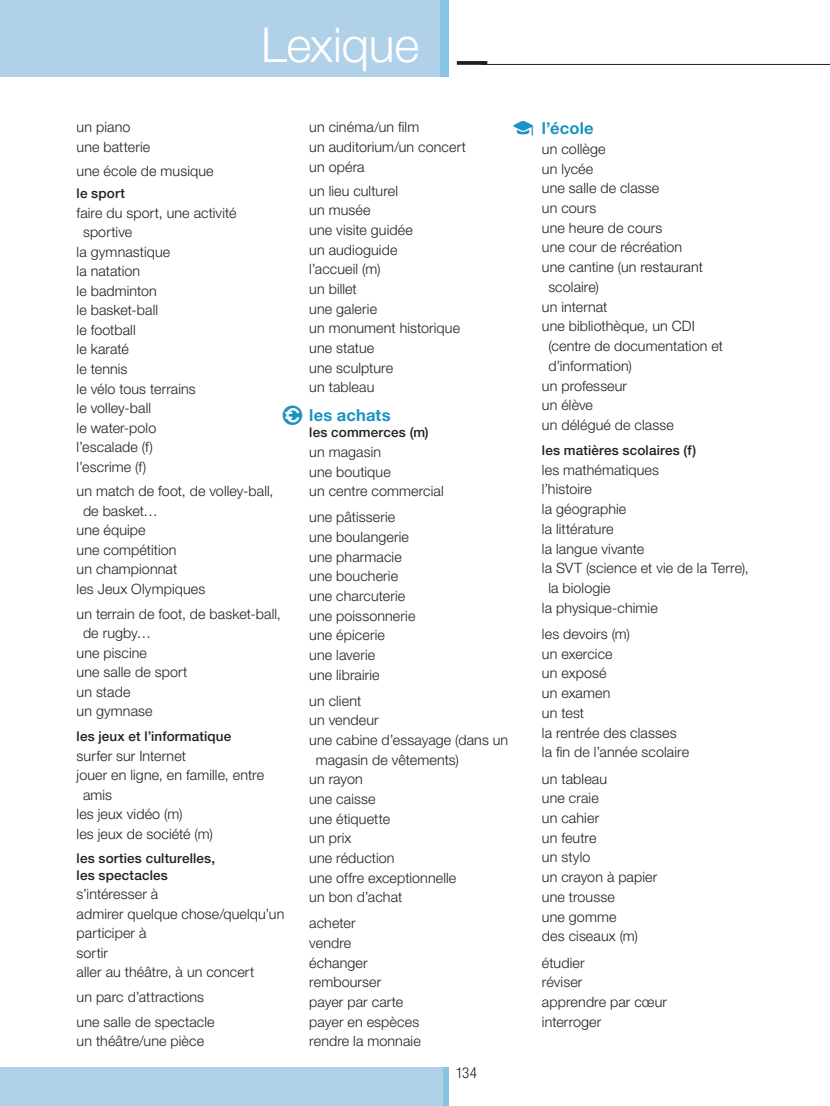
<style>
.page{position:relative;width:830px;height:1106px;background:#fff}
.page>*{position:absolute;margin:0;border:0;box-sizing:border-box;transform-origin:0 0}
.t1{font:300 48px "Helvetica Neue LT Std";letter-spacing:-.01em;color:#fff}
.t2{font:700 16.5px "Helvetica Neue LT Std";letter-spacing:.01em;color:#1993c1}
.t3{font:300 condensed 15px "Helvetica Neue LT Std";color:#231f20}
.t4{font:300 14.25px/19.6px "Helvetica Neue LT Std";letter-spacing:.01em;color:#231f20}
.t5{font:500 13.5px/16.2px "Helvetica Neue LT Std";letter-spacing:.01em;color:#231f20}
</style>
<div class="page">
<div style="left:0;top:0;width:449px;height:77px;background:#b0d1e8"></div>
<svg style="left:456px;top:61px;width:31px;height:4px"></svg>
<div style="left:440px;top:0;width:9px;height:77px;background:#88c4e6"></div>
<hr style="left:480px;top:64px;width:349px;height:1px;background:#231f20">
<div style="left:0;top:1067px;width:449px;height:39px;background:#b0d1e8"></div>
<div style="left:443px;top:1067px;width:6px;height:39px;background:#88c4e6"></div>
<h1 class="t1" style="left:261px;top:15px;width:159px">Lexique</h1>
<p class="t4" style="left:77px;top:117px;width:75px">un piano une batterie</p>
<p class="t4" style="left:77px;top:160px;width:138px">une école de musique</p>
<p class="t5" style="left:77px;top:185px;width:50px">le sport</p>
<p class="t4" style="left:77px;top:203px;width:161px">faire du sport, une activité</p>
<p class="t4" style="left:83px;top:222px;width:51px">sportive</p>
<p class="t4" style="left:77px;top:242px;width:95px">la gymnastique</p>
<p class="t4" style="left:77px;top:261px;width:65px">la natation</p>
<p class="t4" style="left:77px;top:281px;width:82px">le badminton</p>
<p class="t4" style="left:77px;top:300px;width:83px">le basket-ball</p>
<p class="t4" style="left:77px;top:320px;width:61px">le football</p>
<p class="t4" style="left:77px;top:339px;width:54px">le karaté</p>
<p class="t4" style="left:77px;top:359px;width:52px">le tennis</p>
<p class="t4" style="left:77px;top:378px;width:121px">le vélo tous terrains</p>
<p class="t4" style="left:77px;top:398px;width:76px">le volley-ball</p>
<p class="t4" style="left:77px;top:417px;width:81px">le water-polo</p>
<p class="t4" style="left:77px;top:437px;width:78px">l’escalade (f)</p>
<p class="t4" style="left:77px;top:456px;width:71px">l’escrime (f)</p>
<p class="t4" style="left:77px;top:481px;width:198px">un match de foot, de volley-ball,</p>
<p class="t4" style="left:83px;top:501px;width:76px">de basket…</p>
<p class="t4" style="left:77px;top:520px;width:71px">une équipe</p>
<p class="t4" style="left:77px;top:540px;width:101px">une compétition</p>
<p class="t4" style="left:77px;top:559px;width:102px">un championnat</p>
<p class="t4" style="left:77px;top:579px;width:130px">les Jeux Olympiques</p>
<p class="t4" style="left:77px;top:603px;width:206px">un terrain de foot, de basket-ball,</p>
<p class="t4" style="left:83px;top:623px;width:70px">de rugby…</p>
<p class="t4" style="left:77px;top:642px;width:72px">une piscine</p>
<p class="t4" style="left:77px;top:662px;width:112px">une salle de sport</p>
<p class="t4" style="left:77px;top:681px;width:55px">un stade</p>
<p class="t4" style="left:77px;top:701px;width:77px">un gymnase</p>
<p class="t5" style="left:77px;top:728px;width:156px">les jeux et l’informatique</p>
<p class="t4" style="left:77px;top:745px;width:111px">surfer sur Internet</p>
<p class="t4" style="left:77px;top:765px;width:189px">jouer en ligne, en famille, entre</p>
<p class="t4" style="left:83px;top:784px;width:31px">amis</p>
<p class="t4" style="left:77px;top:804px;width:107px">les jeux vidéo (m)</p>
<p class="t4" style="left:77px;top:823px;width:138px">les jeux de société (m)</p>
<p class="t5" style="left:77px;top:850px;width:140px">les sorties culturelles, les spectacles</p>
<p class="t4" style="left:77px;top:884px;width:209px">s’intéresser à<br>admirer quelque chose/quelqu’un participer à<br>sortir<br>aller au théâtre, à un concert</p>
<p class="t4" style="left:77px;top:984px;width:139px;line-height:24.8px">un parc d’attractions une salle de spectacle</p>
<p class="t4" style="left:77px;top:1031px;width:129px">un théâtre/une pièce</p>
<p class="t4" style="left:309px;top:117px;width:158px">un cinéma/un film<br>un auditorium/un concert un opéra</p>
<p class="t4" style="left:309px;top:180px;width:152px">un lieu culturel<br>un musée<br>une visite guidée<br>un audioguide<br>l’accueil (m)<br>un billet<br>une galerie<br>un monument historique une statue<br>une sculpture<br>un tableau</p>
<p class="t2" style="left:309px;top:405px;width:83px">les achats</p>
<p class="t5" style="left:309px;top:424px;width:121px">les commerces (m)</p>
<p class="t4" style="left:309px;top:442px;width:136px">un magasin<br>une boutique<br>un centre commercial</p>
<p class="t4" style="left:309px;top:507px;width:108px">une pâtisserie une boulangerie une pharmacie une boucherie une charcuterie une poissonnerie une épicerie<br>une laverie<br>une librairie</p>
<p class="t4" style="left:309px;top:690px;width:53px">un client</p>
<p class="t4" style="left:309px;top:710px;width:71px">un vendeur</p>
<p class="t4" style="left:309px;top:730px;width:200px">une cabine d’essayage (dans un</p>
<p class="t4" style="left:315px;top:749px;width:145px">magasin de vêtements)</p>
<p class="t4" style="left:309px;top:769px;width:55px">un rayon</p>
<p class="t4" style="left:309px;top:789px;width:68px">une caisse</p>
<p class="t4" style="left:309px;top:808px;width:82px">une étiquette</p>
<p class="t4" style="left:309px;top:828px;width:44px">un prix</p>
<p class="t4" style="left:309px;top:847px;width:87px">une réduction</p>
<p class="t4" style="left:309px;top:867px;width:148px">une offre exceptionnelle</p>
<p class="t4" style="left:309px;top:887px;width:94px">un bon d’achat</p>
<p class="t4" style="left:309px;top:913px;width:113px">acheter<br>vendre<br>échanger rembourser<br>payer par carte payer en espèces rendre la monnaie</p>
<p class="t3" style="left:455px;top:1064px;width:23px">134</p>
<p class="t2" style="left:541px;top:118px;width:53px">l’école</p>
<p class="t4" style="left:541px;top:139px;width:65px">un collège</p>
<p class="t4" style="left:541px;top:158px;width:53px">un lycée</p>
<p class="t4" style="left:541px;top:178px;width:119px">une salle de classe</p>
<p class="t4" style="left:541px;top:198px;width:56px">un cours</p>
<p class="t4" style="left:541px;top:217px;width:122px">une heure de cours</p>
<p class="t4" style="left:541px;top:237px;width:142px">une cour de récréation</p>
<p class="t4" style="left:541px;top:257px;width:162px">une cantine (un restaurant</p>
<p class="t4" style="left:548px;top:277px;width:52px">scolaire)</p>
<p class="t4" style="left:541px;top:296px;width:67px">un internat</p>
<p class="t4" style="left:541px;top:316px;width:154px">une bibliothèque, un CDI</p>
<p class="t4" style="left:548px;top:336px;width:176px">(centre de documentation et</p>
<p class="t4" style="left:548px;top:356px;width:85px">d’information)</p>
<p class="t4" style="left:541px;top:375px;width:87px">un professeur</p>
<p class="t4" style="left:541px;top:395px;width:53px">un élève</p>
<p class="t4" style="left:541px;top:415px;width:133px">un délégué de classe</p>
<p class="t5" style="left:541px;top:442px;width:155px">les matières scolaires (f)</p>
<p class="t4" style="left:541px;top:459px;width:119px">les mathématiques</p>
<p class="t4" style="left:541px;top:479px;width:52px">l’histoire</p>
<p class="t4" style="left:541px;top:499px;width:86px">la géographie</p>
<p class="t4" style="left:541px;top:519px;width:73px">la littérature</p>
<p class="t4" style="left:541px;top:538px;width:104px">la langue vivante</p>
<p class="t4" style="left:541px;top:558px;width:208px">la SVT (science et vie de la Terre),</p>
<p class="t4" style="left:548px;top:578px;width:64px">la biologie</p>
<p class="t4" style="left:541px;top:597px;width:117px">la physique-chimie</p>
<p class="t4" style="left:541px;top:624px;width:148px">les devoirs (m)<br>un exercice<br>un exposé<br>un examen<br>un test<br>la rentrée des classes la fin de l’année scolaire</p>
<p class="t4" style="left:541px;top:768px;width:117px">un tableau<br>une craie<br>un cahier<br>un feutre<br>un stylo<br>un crayon à papier une trousse<br>une gomme<br>des ciseaux (m)</p>
<p class="t4" style="left:541px;top:952px;width:127px">étudier<br>réviser<br>apprendre par cœur interroger</p>
</div>
